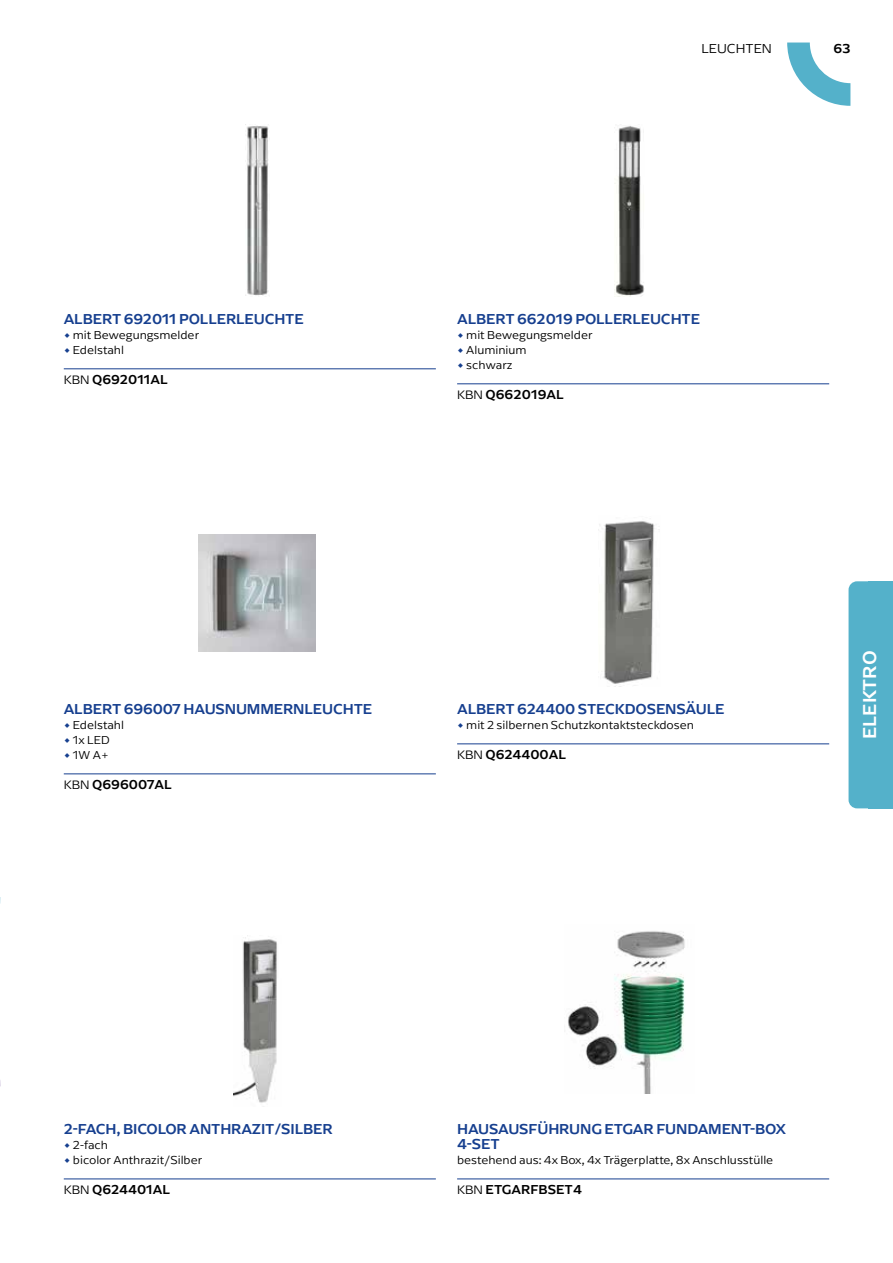
<style>
.page{position:relative;width:893px;height:1263px;background:#fff}
.page>*{position:absolute;margin:0;border:0;box-sizing:border-box;transform-origin:0 0}
.t1{font:500 19.5px "Arpona Sans";color:#fff}
.t2{font:500 15px/15px "Arpona Sans";letter-spacing:-.01em;color:#163f8f}
.t3{font:500 13.5px "Arpona Sans";color:#000}
.t4{font:300 13.5px "Arpona Sans";color:#000}
.t5{font:300 12px "Arpona Sans";color:#000}
.s1{font-weight:500;color:#163f8f}
.s2{font-weight:300;font-size:12.75px}
</style>
<div class="page">
<hr style="left:64px;top:369px;width:372px;height:1px;background:#163f8f">
<hr style="left:64px;top:774px;width:372px;height:1px;background:#163f8f">
<hr style="left:64px;top:1179px;width:372px;height:1px;background:#163f8f">
<hr style="left:457px;top:744px;width:372px;height:1px;background:#163f8f">
<hr style="left:457px;top:384px;width:372px;height:1px;background:#163f8f">
<img style="left:245px;top:126px;width:24px;height:170px">
<img style="left:199px;top:535px;width:117px;height:116px">
<img style="left:233px;top:935px;width:44px;height:168px">
<img style="left:599px;top:521px;width:61px;height:165px">
<img style="left:614px;top:126px;width:30px;height:170px">
<hr style="left:457px;top:1179px;width:372px;height:1px;background:#163f8f">
<img style="left:568px;top:931px;width:117px;height:163px">
<svg style="left:0;top:897px;width:1px;height:189px"></svg>
<svg style="left:787px;top:43px;width:63px;height:63px"></svg>
<div style="left:868px;top:581px;width:25px;height:227px;background:#54b1ca"></div>
<div style="left:848px;top:581px;width:41px;height:227px;background:#54b1ca;border-radius:9px"></div>
<p class="t4" style="left:701px;top:40px;width:72px">LEUCHTEN</p>
<p class="t3" style="left:833px;top:39px;width:18px">63</p>
<p class="t2" style="left:64px;top:311px;width:242px">ALBERT 692011 POLLERLEUCHTE</p>
<p class="t5" style="left:64px;top:328px;width:137px"><span class="s1">•</span> mit Bewegungsmelder</p>
<p class="t5" style="left:64px;top:343px;width:62px"><span class="s1">•</span> Edelstahl</p>
<p class="t3" style="left:64px;top:370px;width:106px"><span class="s2">KBN</span> Q692011AL</p>
<p class="t2" style="left:457px;top:311px;width:245px">ALBERT 662019 POLLERLEUCHTE</p>
<p class="t5" style="left:457px;top:328px;width:137px"><span class="s1">•</span> mit Bewegungsmelder</p>
<p class="t5" style="left:457px;top:343px;width:71px"><span class="s1">•</span> Aluminium</p>
<p class="t5" style="left:457px;top:358px;width:57px"><span class="s1">•</span> schwarz</p>
<p class="t3" style="left:457px;top:385px;width:108px"><span class="s2">KBN</span> Q662019AL</p>
<p class="t2" style="left:64px;top:701px;width:310px">ALBERT 696007 HAUSNUMMERNLEUCHTE</p>
<p class="t5" style="left:64px;top:718px;width:62px"><span class="s1">•</span> Edelstahl</p>
<p class="t5" style="left:64px;top:733px;width:48px"><span class="s1">•</span> 1x LED</p>
<p class="t5" style="left:64px;top:748px;width:47px"><span class="s1">•</span> 1W A+</p>
<p class="t3" style="left:64px;top:775px;width:110px"><span class="s2">KBN</span> Q696007AL</p>
<p class="t2" style="left:457px;top:701px;width:269px">ALBERT 624400 STECKDOSENSÄULE</p>
<p class="t5" style="left:457px;top:718px;width:238px"><span class="s1">•</span> mit 2 silbernen Schutzkontaktsteckdosen</p>
<p class="t3" style="left:457px;top:745px;width:111px"><span class="s2">KBN</span> Q624400AL</p>
<h1 class="t1" style="left:856px;top:739px;width:90px;rotate:-90deg">ELEKTRO</h1>
<p class="t2" style="left:64px;top:1121px;width:270px">2-FACH, BICOLOR ANTHRAZIT/SILBER</p>
<p class="t5" style="left:64px;top:1138px;width:46px"><span class="s1">•</span> 2-fach</p>
<p class="t5" style="left:64px;top:1153px;width:140px"><span class="s1">•</span> bicolor Anthrazit/Silber</p>
<p class="t3" style="left:64px;top:1180px;width:108px"><span class="s2">KBN</span> Q624401AL</p>
<p class="t2" style="left:457px;top:1121px;width:330px">HAUSAUSFÜHRUNG ETGAR FUNDAMENT-BOX<br>4-SET</p>
<p class="t5" style="left:457px;top:1153px;width:318px">bestehend aus: 4x Box, 4x Trägerplatte, 8x Anschlusstülle</p>
<p class="t3" style="left:457px;top:1180px;width:126px"><span class="s2">KBN</span> ETGARFBSET4</p>
</div>
